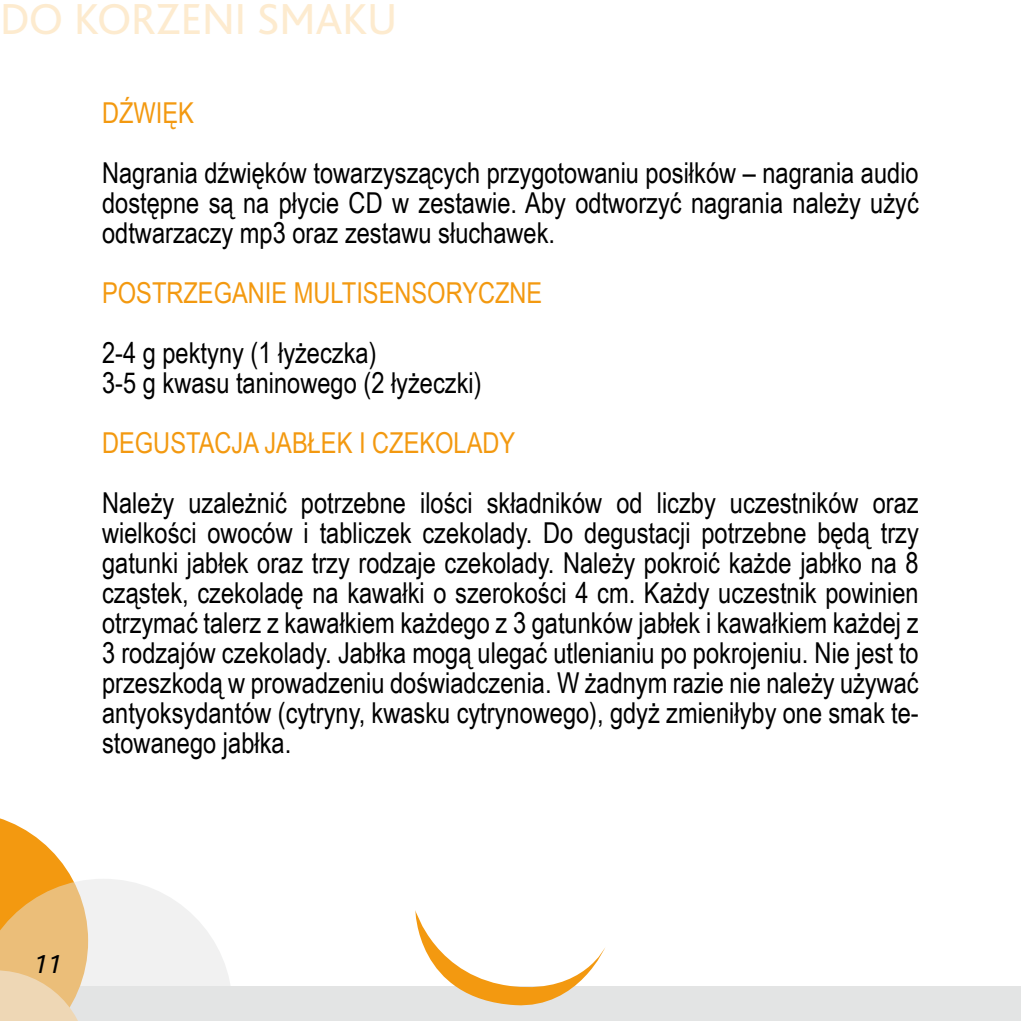
<style>
.page{position:relative;width:1021px;height:1021px;background:#fff}
.page>*{position:absolute;margin:0;border:0;box-sizing:border-box;transform-origin:0 0}
.t1{font:45.3px "Bliss";color:#fdebcf}
.t2{font:28.8px/30px "Arial Narrow";color:#000;text-align:justify}
.t3{font:28.8px "Arial Narrow";color:#f39910}
.t4{font:italic 27px "Bliss";color:#000}
</style>
<div class="page">
<div style="left:5px;top:986px;width:1015px;height:34px;background:#e3e4e4"></div>
<svg style="left:0;top:818px;width:230px;height:202px"></svg>
<svg style="left:415px;top:910px;width:190px;height:96px"></svg>
<h1 class="t1" style="left:0;top:-5px;width:399px">DO KORZENI SMAKU</h1>
<p class="t3" style="left:102px;top:92px;width:93px">DŹWIĘK</p>
<p class="t2" style="left:102px;top:157px;width:818px">Nagrania dźwięków towarzyszących przygotowaniu posiłków – nagrania audio dostępne są na płycie CD w zestawie. Aby odtworzyć nagrania należy użyć odtwarzaczy mp3 oraz zestawu słuchawek.</p>
<p class="t3" style="left:102px;top:272px;width:442px">POSTRZEGANIE MULTISENSORYCZNE</p>
<p class="t2" style="left:102px;top:337px;width:381px">2-4 g pektyny (1 łyżeczka)<br>3-5 g kwasu taninowego (2 łyżeczki)</p>
<p class="t3" style="left:102px;top:422px;width:415px">DEGUSTACJA JABŁEK I CZEKOLADY</p>
<p class="t2" style="left:102px;top:487px;width:818px">Należy uzależnić potrzebne ilości składników od liczby uczestników oraz wielkości owoców i tabliczek czekolady. Do degustacji potrzebne będą trzy gatunki jabłek oraz trzy rodzaje czekolady. Należy pokroić każde jabłko na 8 cząstek, czekoladę na kawałki o szerokości 4 cm. Każdy uczestnik powinien otrzymać talerz z kawałkiem każdego z 3 gatunków jabłek i kawałkiem każdej z 3 rodzajów czekolady. Jabłka mogą ulegać utlenianiu po pokrojeniu. Nie jest to przeszkodą w prowadzeniu doświadczenia. W żadnym razie nie należy używać antyoksydantów (cytryny, kwasku cytrynowego), gdyż zmieniłyby one smak te&shy;stowanego jabłka.</p>
<p class="t4" style="left:34px;top:949px;width:29px">11</p>
</div>
